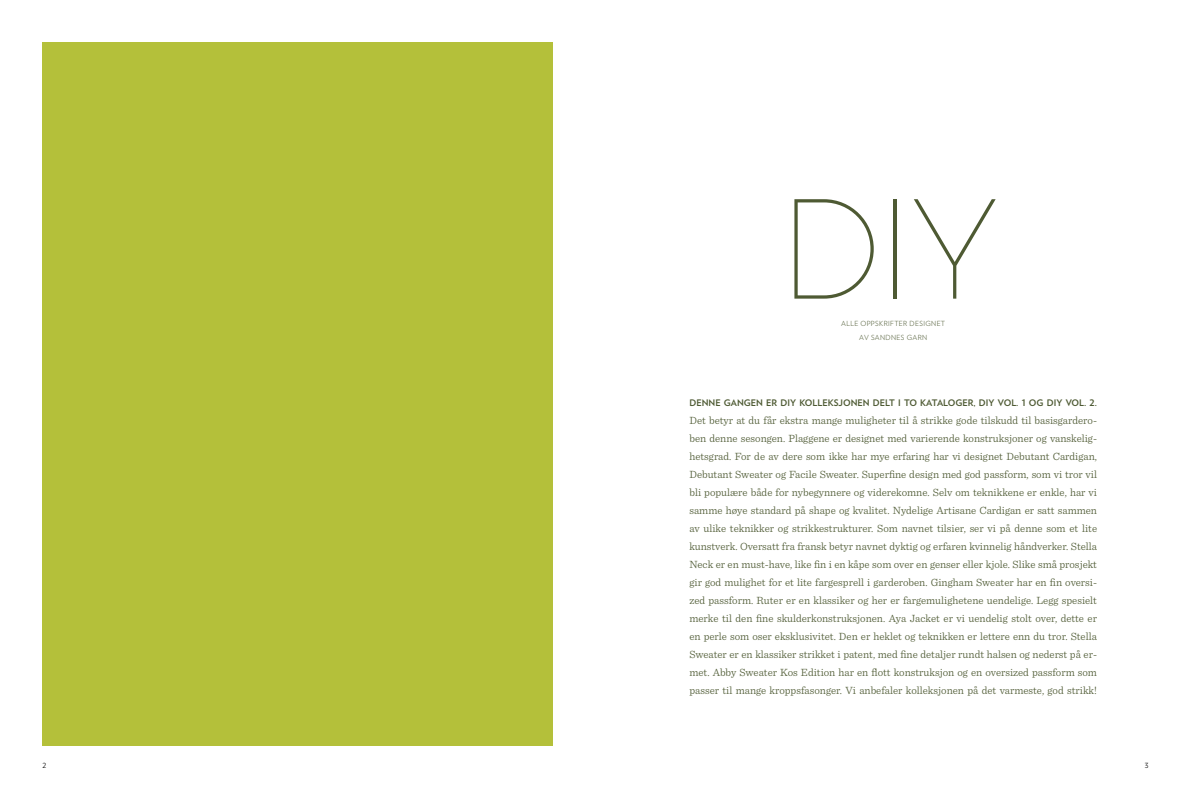
<style>
.page{position:relative;width:1191px;height:789px;background:#fff}
.page>*{position:absolute;margin:0;border:0;box-sizing:border-box;transform-origin:0 0}
.HEADING{font:142px "Sevigne";color:#4e5a33}
.HEADING-2{font:300 11px/18px "Sentinel";color:#4e5a33;text-align:justify}
.HEADING-3{font:700 9px "Verlag";color:#4e5a33}
.t1{font:300 9px "Verlag";color:#000}
.HEADING-4{font:300 7px "Verlag";letter-spacing:.05em;color:#4e5a33}
</style>
<div class="page">
<div style="left:43px;top:43px;width:510px;height:703px;background:#b4c03a"></div>
<p class="HEADING" style="left:786px;top:162px;width:216px">DIY</p>
<p class="HEADING-4" style="left:859px;top:332px;width:70px">AV SANDNES GARN</p>
<p class="HEADING-4" style="left:841px;top:318px;width:105px">ALLE OPPSKRIFTER DESIGNET</p>
<p class="HEADING-3" style="left:689px;top:395px;width:409px">DENNE GANGEN ER DIY KOLLEKSJONEN DELT I TO KATALOGER, DIY VOL. 1 OG DIY VOL. 2.</p>
<p class="HEADING-2" style="left:689px;top:410px;width:409px">Det betyr at du får ekstra mange muligheter til å strikke gode tilskudd til basisgardero&shy;ben denne sesongen. Plaggene er designet med varierende konstruksjoner og vanskelig&shy;hetsgrad. For de av dere som ikke har mye erfaring har vi designet Debutant Cardigan, Debutant Sweater og Facile Sweater. Superfine design med god passform, som vi tror vil bli populære både for nybegynnere og viderekomne. Selv om teknikkene er enkle, har vi samme høye standard på shape og kvalitet. Nydelige Artisane Cardigan er satt sammen av ulike teknikker og strikkestrukturer. Som navnet tilsier, ser vi på denne som et lite kunstverk. Oversatt fra fransk betyr navnet dyktig og erfaren kvinnelig håndverker. Stella Neck er en must-have, like fin i en kåpe som over en genser eller kjole. Slike små prosjekt gir god mulighet for et lite fargesprell i garderoben. Gingham Sweater har en fin oversi&shy;zed passform. Ruter er en klassiker og her er fargemulighetene uendelige. Legg spesielt merke til den fine skulderkonstruksjonen. Aya Jacket er vi uendelig stolt over, dette er en perle som oser eksklusivitet. Den er heklet og teknikken er lettere enn du tror. Stella Sweater er en klassiker strikket i patent, med fine detaljer rundt halsen og nederst på er&shy;met. Abby Sweater Kos Edition har en flott konstruksjon og en oversized passform som passer til mange kroppsfasonger. Vi anbefaler kolleksjonen på det varmeste, god strikk!</p>
<p class="t1" style="left:43px;top:757px;width:5px">2</p>
<p class="t1" style="left:1144px;top:757px;width:5px">3</p>
</div>
